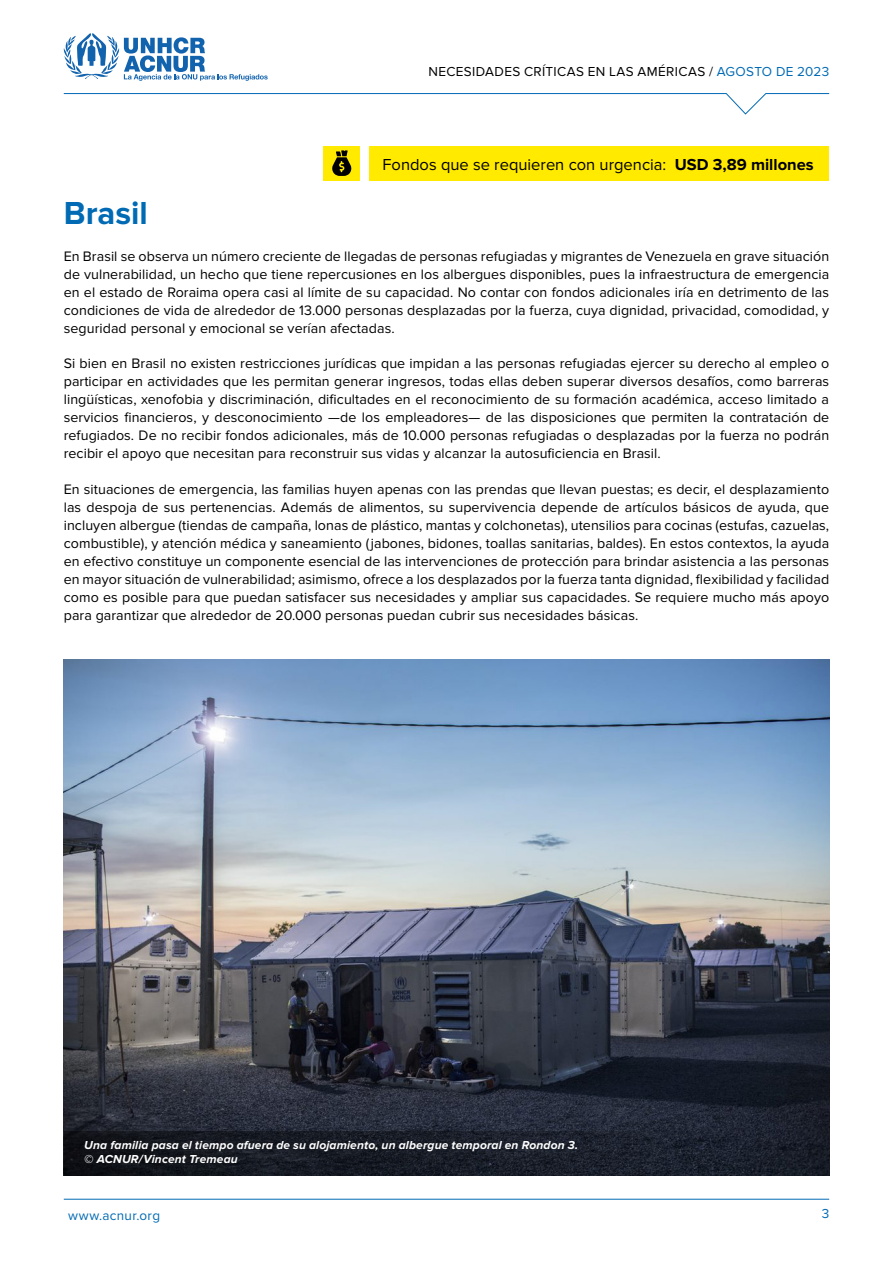
<style>
.page{position:relative;width:893px;height:1263px;background:#fff}
.page>*{position:absolute;margin:0;border:0;box-sizing:border-box;transform-origin:0 0}
.t1{font:700 33px "Proxima Nova";color:#006ab4}
.t2{font:16.5px "Proxima Nova";color:#000}
.t3{font:14.25px/18px "Proxima Nova";letter-spacing:.005em;color:#000;text-align:justify}
.t4{font:13.5px "Proxima Nova";letter-spacing:.025em;color:#000}
.t5{font:13.5px "Proxima Nova";letter-spacing:.02em;color:#006ab4}
.t6{font:italic 700 12px/14.4px "Proxima Nova";letter-spacing:.01em;color:#fff}
.s1{color:#006ab4}
.s2{font-weight:700}
</style>
<div class="page">
<svg style="left:63px;top:93px;width:767px;height:22px"></svg>
<div style="left:324px;top:146px;width:505px;height:34px;background:#ffea00"></div>
<div style="left:360px;top:130px;width:9px;height:66px;background:#fff"></div>
<svg style="left:332px;top:150px;width:20px;height:26px"></svg>
<img style="left:64px;top:659px;width:765px;height:517px">
<svg style="left:64px;top:1131px;width:655px;height:45px;background:#181c25"></svg>
<svg style="left:63px;top:33px;width:205px;height:48px"></svg>
<hr style="left:64px;top:1199px;width:765px;height:1px;background:#006ab4">
<p class="t4" style="left:428px;top:63px;width:402px">NECESIDADES CRÍTICAS EN LAS AMÉRICAS / <span class="s1">AGOSTO DE 2023</span></p>
<h1 class="t1" style="left:64px;top:194px;width:86px">Brasil</h1>
<p class="t2" style="left:383px;top:155px;width:433px">Fondos que se requieren con urgencia: <span class="s2">USD 3,89 millones</span></p>
<p class="t3" style="left:64px;top:248px;width:767px">En Brasil se observa un número creciente de llegadas de personas refugiadas y migrantes de Venezuela en grave situación de vulnerabilidad, un hecho que tiene repercusiones en los albergues disponibles, pues la infraestructura de emergencia en el estado de Roraima opera casi al límite de su capacidad. No contar con fondos adicionales iría en detrimento de las condiciones de vida de alrededor de 13.000 personas desplazadas por la fuerza, cuya dignidad, privacidad, comodidad, y seguridad personal y emocional se verían afectadas.</p>
<p class="t3" style="left:64px;top:355px;width:767px">Si bien en Brasil no existen restricciones jurídicas que impidan a las personas refugiadas ejercer su derecho al empleo o participar en actividades que les permitan generar ingresos, todas ellas deben superar diversos desafíos, como barreras lingüísticas, xenofobia y discriminación, dificultades en el reconocimiento de su formación académica, acceso limitado a servicios financieros, y desconocimiento —de los empleadores— de las disposiciones que permiten la contratación de refugiados. De no recibir fondos adicionales, más de 10.000 personas refugiadas o desplazadas por la fuerza no podrán recibir el apoyo que necesitan para reconstruir sus vidas y alcanzar la autosuficiencia en Brasil.</p>
<p class="t3" style="left:64px;top:480px;width:767px">En situaciones de emergencia, las familias huyen apenas con las prendas que llevan puestas; es decir, el desplazamiento las despoja de sus pertenencias. Además de alimentos, su supervivencia depende de artículos básicos de ayuda, que incluyen albergue (tiendas de campaña, lonas de plástico, mantas y colchonetas), utensilios para cocinas (estufas, cazuelas, combustible), y atención médica y saneamiento (jabones, bidones, toallas sanitarias, baldes). En estos contextos, la ayuda en efectivo constituye un componente esencial de las intervenciones de protección para brindar asistencia a las personas en mayor situación de vulnerabilidad; asimismo, ofrece a los desplazados por la fuerza tanta dignidad, flexibilidad y facilidad como es posible para que puedan satisfacer sus necesidades y ampliar sus capacidades. Se requiere mucho más apoyo para garantizar que alrededor de 20.000 personas puedan cubrir sus necesidades básicas.</p>
<p class="t6" style="left:84px;top:1138px;width:495px">Una familia pasa el tiempo afuera de su alojamiento, un albergue temporal en Rondon 3. © ACNUR/Vincent Tremeau</p>
<p class="t5" style="left:68px;top:1207px;width:94px">www.acnur.org</p>
<p class="t5" style="left:822px;top:1205px;width:9px">3</p>
</div>
